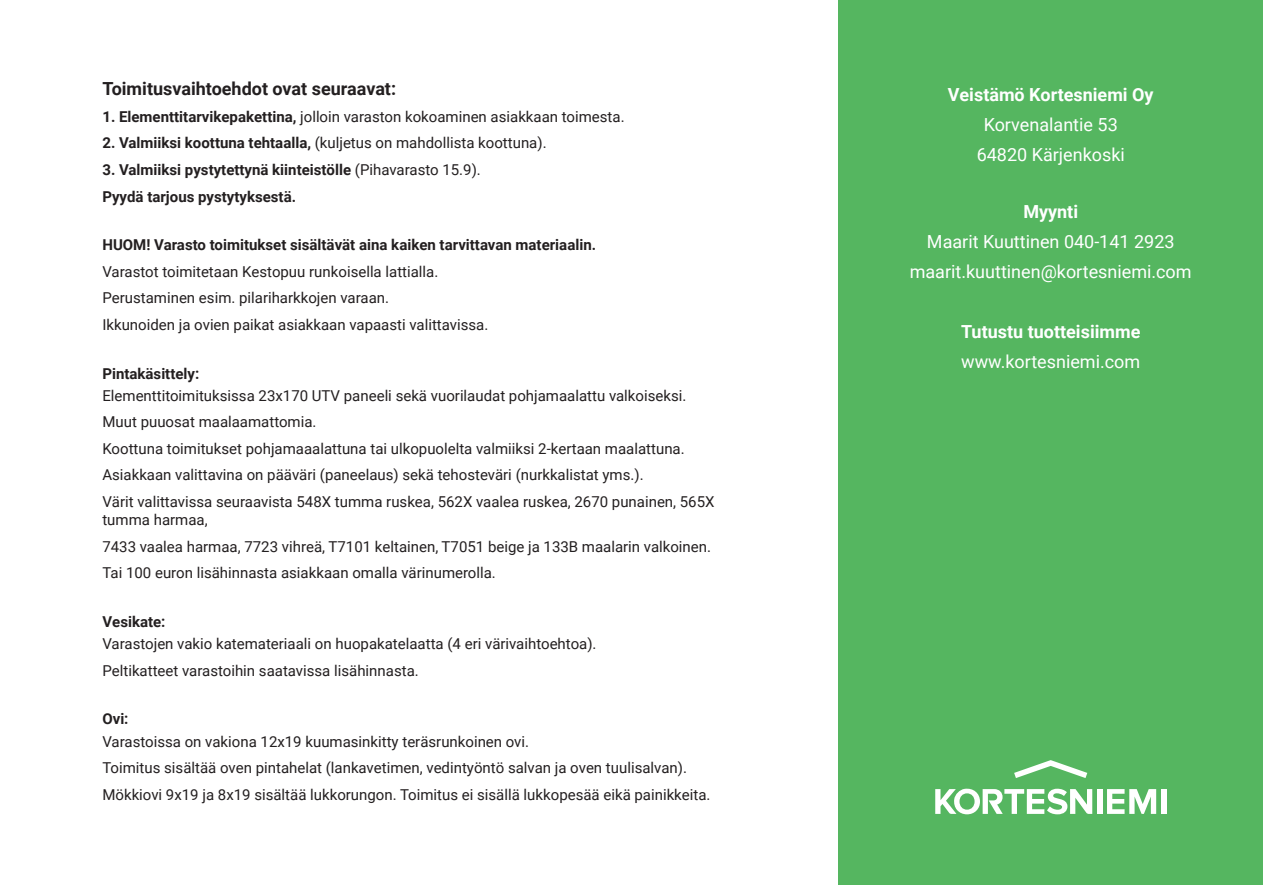
<style>
.page{position:relative;width:1263px;height:885px;background:#fff}
.page>*{position:absolute;margin:0;border:0;box-sizing:border-box;transform-origin:0 0}
.t1{font:18px "Roboto";color:#fff}
.t2{font:700 18px "Roboto";color:#fff}
.t3{font:700 18px "Roboto";color:#231f20}
.t4{font:15px/18px "Roboto";color:#231f20}
.t5{font:700 15px "Roboto";color:#231f20}
.s1{font-weight:700}
.s2{font-weight:400}
</style>
<div class="page">
<div style="left:838px;top:0;width:425px;height:884px;background:#55b660"></div>
<svg style="left:1014px;top:760px;width:73px;height:18px"></svg>
<div style="left:1097px;top:789px;width:5px;height:24px;background:#fff"></div>
<svg style="left:1107px;top:789px;width:49px;height:24px"></svg>
<div style="left:1161px;top:789px;width:5px;height:24px;background:#fff"></div>
<svg style="left:935px;top:788px;width:157px;height:26px"></svg>
<p class="t3" style="left:102px;top:76px;width:295px">Toimitusvaihtoehdot ovat seuraavat:</p>
<p class="t4" style="left:102px;top:107px;width:524px"><span class="s1">1. Elementtitarvikepakettina,</span> jolloin varaston kokoaminen asiakkaan toimesta.</p>
<p class="t4" style="left:102px;top:133px;width:446px"><span class="s1">2. Valmiiksi koottuna tehtaalla,</span> (kuljetus on mahdollista koottuna).</p>
<p class="t5" style="left:102px;top:159px;width:380px">3. Valmiiksi pystytettynä kiinteistölle <span class="s2">(Pihavarasto 15.9).</span></p>
<p class="t5" style="left:102px;top:186px;width:195px">Pyydä tarjous pystytyksestä.</p>
<p class="t5" style="left:102px;top:234px;width:495px">HUOM! Varasto toimitukset sisältävät aina kaiken tarvittavan materiaalin.</p>
<p class="t4" style="left:102px;top:262px;width:337px">Varastot toimitetaan Kestopuu runkoisella lattialla.</p>
<p class="t4" style="left:102px;top:288px;width:288px">Perustaminen esim. pilariharkkojen varaan.</p>
<p class="t4" style="left:102px;top:315px;width:387px">Ikkunoiden ja ovien paikat asiakkaan vapaasti valittavissa.</p>
<p class="t5" style="left:102px;top:363px;width:98px">Pintakäsittely:</p>
<p class="t4" style="left:102px;top:386px;width:585px">Elementtitoimituksissa 23x170 UTV paneeli sekä vuorilaudat pohjamaalattu valkoiseksi.</p>
<p class="t4" style="left:102px;top:412px;width:216px">Muut puuosat maalaamattomia.</p>
<p class="t4" style="left:102px;top:439px;width:584px">Koottuna toimitukset pohjamaaalattuna tai ulkopuolelta valmiiksi 2-kertaan maalattuna.</p>
<p class="t4" style="left:102px;top:465px;width:543px">Asiakkaan valittavina on pääväri (paneelaus) sekä tehosteväri (nurkkalistat yms.).</p>
<p class="t4" style="left:102px;top:492px;width:614px">Värit valittavissa seuraavista 548X tumma ruskea, 562X vaalea ruskea, 2670 punainen, 565X tumma harmaa,</p>
<p class="t4" style="left:102px;top:536px;width:610px">7433 vaalea harmaa, 7723 vihreä, T7101 keltainen, T7051 beige ja 133B maalarin valkoinen.</p>
<p class="t4" style="left:102px;top:563px;width:395px">Tai 100 euron lisähinnasta asiakkaan omalla värinumerolla.</p>
<p class="t5" style="left:102px;top:611px;width:65px">Vesikate:</p>
<p class="t4" style="left:102px;top:634px;width:496px">Varastojen vakio katemateriaali on huopakatelaatta (4 eri värivaihtoehtoa).</p>
<p class="t4" style="left:102px;top:660px;width:318px">Peltikatteet varastoihin saatavissa lisähinnasta.</p>
<p class="t5" style="left:102px;top:708px;width:28px">Ovi:</p>
<p class="t4" style="left:102px;top:731px;width:428px">Varastoissa on vakiona 12x19 kuumasinkitty teräsrunkoinen ovi.</p>
<p class="t4" style="left:102px;top:758px;width:586px">Toimitus sisältää oven pintahelat (lankavetimen, vedintyöntö salvan ja oven tuulisalvan).</p>
<p class="t4" style="left:102px;top:784px;width:610px">Mökkiovi 9x19 ja 8x19 sisältää lukkorungon. Toimitus ei sisällä lukkopesää eikä painikkeita.</p>
<p class="t2" style="left:948px;top:82px;width:207px">Veistämö Kortesniemi Oy</p>
<p class="t1" style="left:984px;top:112px;width:136px">Korvenalantie 53</p>
<p class="t1" style="left:977px;top:142px;width:150px">64820 Kärjenkoski</p>
<p class="t2" style="left:1023px;top:199px;width:56px">Myynti</p>
<p class="t1" style="left:927px;top:229px;width:249px">Maarit Kuuttinen 040-141 2923</p>
<p class="t1" style="left:910px;top:259px;width:283px">maarit.kuuttinen@kortesniemi.com</p>
<p class="t2" style="left:961px;top:319px;width:181px">Tutustu tuotteisiimme</p>
<p class="t1" style="left:961px;top:349px;width:181px">www.kortesniemi.com</p>
</div>
